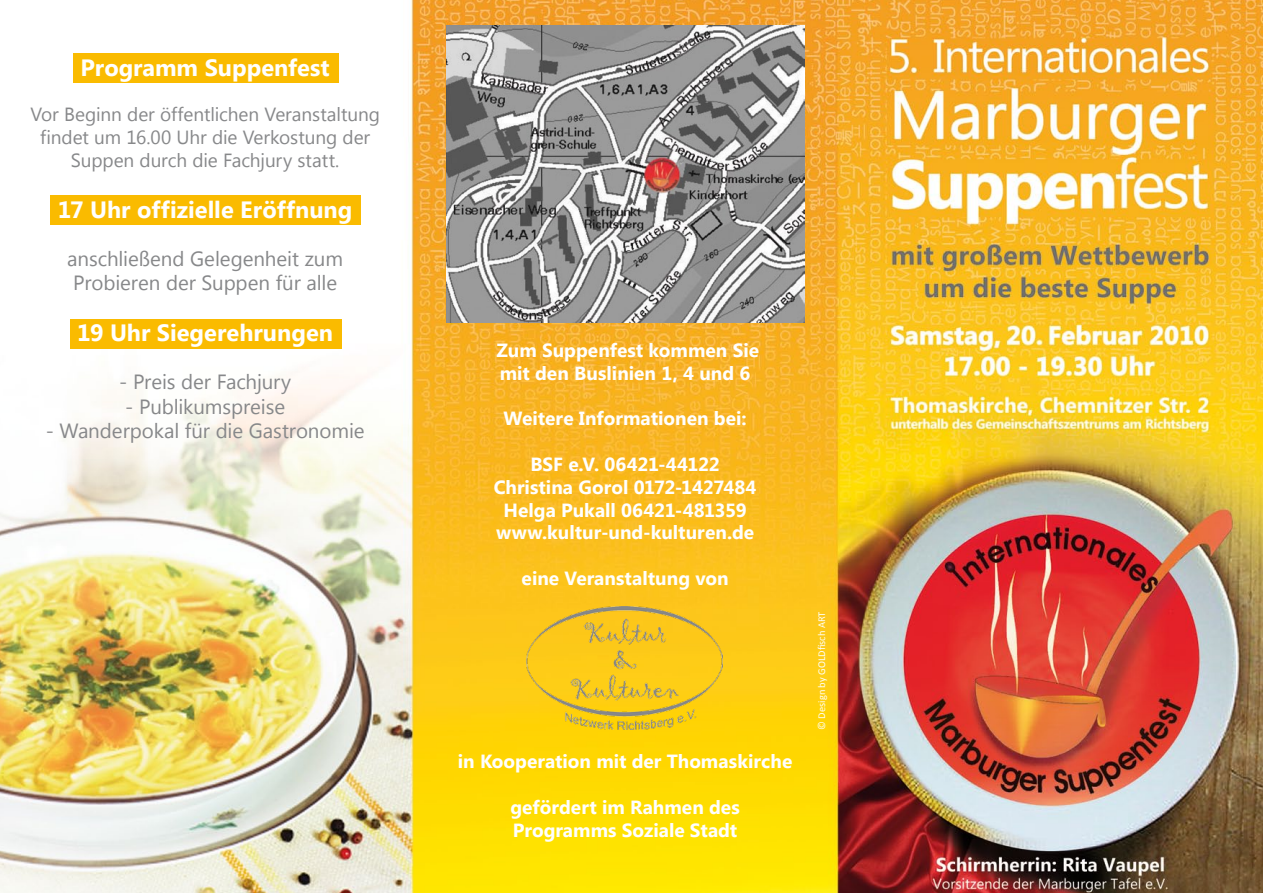
<style>
.page{position:relative;width:1263px;height:893px;background:#fff}
.page>*{position:absolute;margin:0;border:0;box-sizing:border-box;transform-origin:0 0}
.t1{font:700 23.55px "Microsoft New Tai Lue";color:#fff}
.t2{font:20.55px/24.6px "Microsoft New Tai Lue";letter-spacing:-.005em;color:#87888a}
.t3{font:700 19.05px/22.8px "Microsoft New Tai Lue";color:#fff}
.t4{font:19.05px/22.8px "Microsoft New Tai Lue";letter-spacing:-.005em;color:#87888a;text-align:center}
.t5{font:10.5px "Calibri";color:#fffff5}
</style>
<div class="page">
<img style="left:0;top:0;width:1263px;height:893px">
<div style="left:73px;top:53px;width:266px;height:30px;background:#fabb00"></div>
<div style="left:50px;top:196px;width:310px;height:29px;background:#fabb00"></div>
<div style="left:70px;top:319px;width:271px;height:30px;background:#fabb00"></div>
<img style="left:446px;top:26px;width:359px;height:296px">
<img style="left:526px;top:607px;width:197px;height:123px">
<p class="t1" style="left:81px;top:54px;width:251px">Programm Suppenfest</p>
<p class="t4" style="left:30px;top:105px;width:351px">Vor Beginn der öffentlichen Veranstaltung findet um 16.00 Uhr die Verkostung der<br>Suppen durch die Fachjury statt.</p>
<p class="t1" style="left:58px;top:196px;width:296px">17 Uhr offizielle Eröffnung</p>
<p class="t2" style="left:67px;top:248px;width:277px">anschließend Gelegenheit zum<br>Probieren der Suppen für alle</p>
<p class="t1" style="left:77px;top:320px;width:257px">19 Uhr Siegerehrungen</p>
<p class="t2" style="left:119px;top:371px;width:174px">- Preis der Fachjury</p>
<p class="t2" style="left:125px;top:396px;width:161px">- Publikumspreise</p>
<p class="t2" style="left:46px;top:420px;width:320px">- Wanderpokal für die Gastronomie</p>
<p class="t3" style="left:496px;top:340px;width:264px">Zum Suppenfest kommen Sie mit den Buslinien 1, 4 und 6</p>
<p class="t3" style="left:504px;top:408px;width:245px">Weitere Informationen bei:</p>
<p class="t3" style="left:494px;top:454px;width:264px;text-align:center">BSF e.V. 06421-44122<br>Christina Gorol 0172-1427484<br>Helga Pukall 06421-481359 www.kultur-und-kulturen.de</p>
<p class="t3" style="left:522px;top:569px;width:208px">eine Veranstaltung von</p>
<p class="t3" style="left:458px;top:751px;width:336px">in Kooperation mit der Thomaskirche</p>
<p class="t3" style="left:510px;top:797px;width:231px">gefördert im Rahmen des<br>Programms Soziale Stadt</p>
<p class="t5" style="left:815px;top:730px;width:119px;rotate:-90deg">© Design by GOLDfisch ART</p>
</div>
